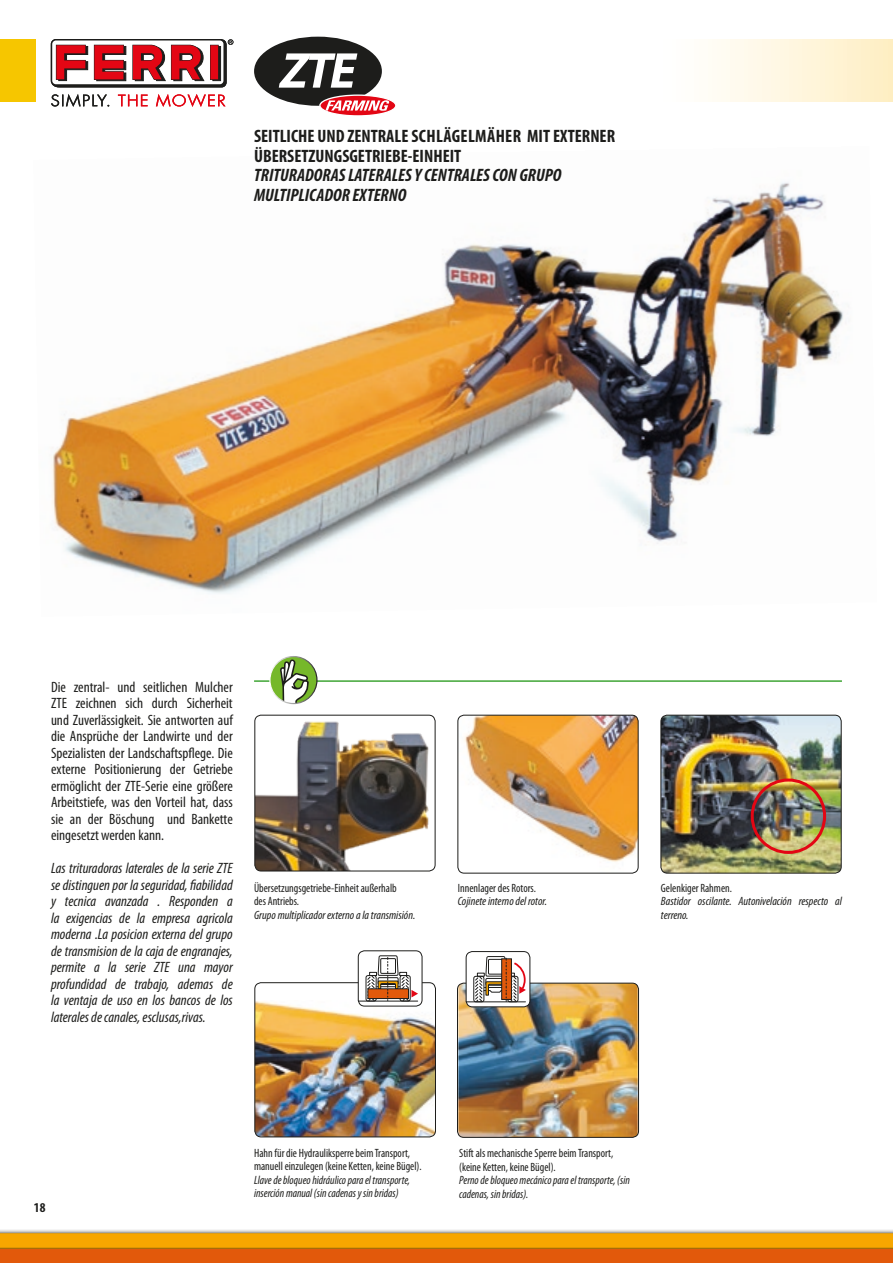
<style>
.page{position:relative;width:893px;height:1263px;background:#fff}
.page>*{position:absolute;margin:0;border:0;box-sizing:border-box;transform-origin:0 0}
.t1{font:italic 700 50.7px "Myriad Pro";color:#fff}
.t2{font:700 condensed 18px/19.5px "Myriad Pro";color:#1d1d1b}
.t3{font:italic 700 condensed 18px/19.5px "Myriad Pro";color:#1d1d1b}
.t4{font:italic condensed 15px/16.5px "Myriad Pro";color:#1d1d1b;text-align:justify}
.t5{font:condensed 15px/16.5px "Myriad Pro";color:#1d1d1b;text-align:justify}
.t6{font:700 condensed 13.5px "Myriad Pro";color:#1d1d1b}
.t7{font:condensed 12px/13.5px "Myriad Pro";color:#1d1d1b;scale:.95 1}
.t8{font:italic condensed 12px/13.5px "Myriad Pro";color:#1d1d1b;scale:.95 1}
.t9{font:italic condensed 12px/13.5px "Myriad Pro";color:#1d1d1b}
</style>
<div class="page">
<svg style="left:0;top:1230px;width:893px;height:3px;background:#c7c7c7"></svg>
<svg style="left:0;top:1233px;width:893px;height:30px;background:#e87f06"></svg>
<div style="left:653px;top:39px;width:240px;height:63px;background:linear-gradient(to right,#fff,#feefc5)"></div>
<div style="left:0;top:39px;width:35px;height:63px;background:#f6c600"></div>
<svg style="left:51px;top:94px;width:58px;height:13px"></svg>
<svg style="left:118px;top:94px;width:108px;height:13px"></svg>
<svg style="left:51px;top:39px;width:182px;height:48px"></svg>
<hr style="left:254px;top:680px;width:588px;height:2px;background:#3fa535">
<svg style="left:270px;top:656px;width:47px;height:47px"></svg>
<svg style="left:280px;top:659px;width:29px;height:44px"></svg>
<div style="left:269px;top:656px;width:49px;height:48px;border:1px solid #fff;border-radius:50%"></div>
<img style="left:662px;top:715px;width:179px;height:158px">
<div style="left:660px;top:715px;width:182px;height:158px;border:1px solid #1d1d1b;border-radius:6px"></div>
<img style="left:459px;top:715px;width:179px;height:158px">
<div style="left:457px;top:715px;width:181px;height:158px;border:1px solid #1d1d1b;border-radius:6px"></div>
<img style="left:256px;top:1000px;width:179px;height:137px">
<div style="left:254px;top:982px;width:182px;height:155px;border:1px solid #1d1d1b;border-radius:6px"></div>
<div style="left:358px;top:951px;width:64px;height:55px;background:#fff;border-radius:6px"></div>
<div style="left:358px;top:950px;width:64px;height:56px;border:1px solid #1d1d1b;border-radius:6px"></div>
<div style="left:366px;top:975px;width:10px;height:26px;border:1px solid #1d1d1b;border-radius:2px"></div>
<hr style="left:358px;top:1001px;width:60px;height:1px;background:#1d1d1b">
<svg style="left:367px;top:955px;width:51px;height:46px"></svg>
<img style="left:458px;top:983px;width:180px;height:153px">
<div style="left:457px;top:983px;width:182px;height:155px;border:1px solid #1d1d1b;border-radius:6px"></div>
<div style="left:466px;top:951px;width:64px;height:56px;background:#fff;border-radius:6px"></div>
<div style="left:466px;top:951px;width:64px;height:56px;border:1px solid #1d1d1b;border-radius:6px"></div>
<div style="left:473px;top:976px;width:11px;height:26px;border:1px solid #1d1d1b;border-radius:2px"></div>
<hr style="left:466px;top:1001px;width:59px;height:1px;background:#1d1d1b">
<svg style="left:475px;top:956px;width:51px;height:46px"></svg>
<img style="left:256px;top:715px;width:179px;height:156px">
<div style="left:254px;top:715px;width:181px;height:156px;border:1px solid #1d1d1b;border-radius:6px"></div>
<img style="left:749px;top:777px;width:79px;height:78px">
<svg style="left:254px;top:37px;width:142px;height:79px"></svg>
<img style="left:51px;top:182px;width:793px;height:412px">
<h1 class="t1" style="left:280px;top:38px;width:77px">ZTE</h1>
<p class="t2" style="left:254px;top:126px;width:363px">SEITLICHE UND ZENTRALE SCHLÄGELMÄHER MIT EXTERNER<br>ÜBERSETZUNGSGETRIEBE-EINHEIT</p>
<p class="t3" style="left:254px;top:165px;width:309px">TRITURADORAS LATERALES Y CENTRALES CON GRUPO<br>MULTIPLICADOR EXTERNO</p>
<p class="t5" style="left:51px;top:678px;width:183px">Die zentral- und seitlichen Mulcher ZTE zeichnen sich durch Sicherheit und Zuverlässigkeit. Sie antworten auf die Ansprüche der Landwirte und der Spezialisten der Landschaftspflege. Die externe Positionierung der Getriebe ermöglicht der ZTE-Serie eine größere Arbeitstiefe, was den Vorteil hat, dass sie an der Böschung und Bankette eingesetzt werden kann.</p>
<p class="t4" style="left:51px;top:860px;width:183px">Las trituradoras laterales de la serie ZTE se distinguen por la seguridad, fiabilidad y tecnica avanzada . Responden a la exigencias de la empresa agricola moderna .La posicion externa del grupo de transmision de la caja de engranajes, permite a la serie ZTE una mayor profundidad de trabajo, ademas de la ventaja de uso en los bancos de los laterales de canales, esclusas,rivas.</p>
<p class="t7" style="left:254px;top:881px;width:152px">Übersetzungsgetriebe-Einheit außerhalb des Antriebs.</p>
<p class="t9" style="left:254px;top:908px;width:163px">Grupo multiplicador externo a la transmisión.</p>
<p class="t7" style="left:458px;top:881px;width:84px">Innenlager des Rotors.</p>
<p class="t9" style="left:458px;top:894px;width:91px">Cojinete interno del rotor.</p>
<p class="t7" style="left:661px;top:881px;width:76px">Gelenkiger Rahmen.</p>
<p class="t9" style="left:661px;top:894px;width:182px">Bastidor oscilante. Autonivelación respecto al terreno.</p>
<p class="t6" style="left:34px;top:1199px;width:13px">18</p>
<p class="t7" style="left:254px;top:1146px;width:178px">Hahn für die Hydrauliksperre beim Transport, manuell einzulegen (keine Ketten, keine Bügel).</p>
<p class="t8" style="left:254px;top:1173px;width:166px">Llave de bloqueo hidráulico para el transporte, inserción manual (sin cadenas y sin bridas)</p>
<p class="t7" style="left:459px;top:1146px;width:164px">Stift als mechanische Sperre beim Transport, (keine Ketten, keine Bügel).</p>
<p class="t8" style="left:459px;top:1173px;width:181px">Perno de bloqueo mecánico para el transporte, (sin cadenas, sin bridas).</p>
</div>
